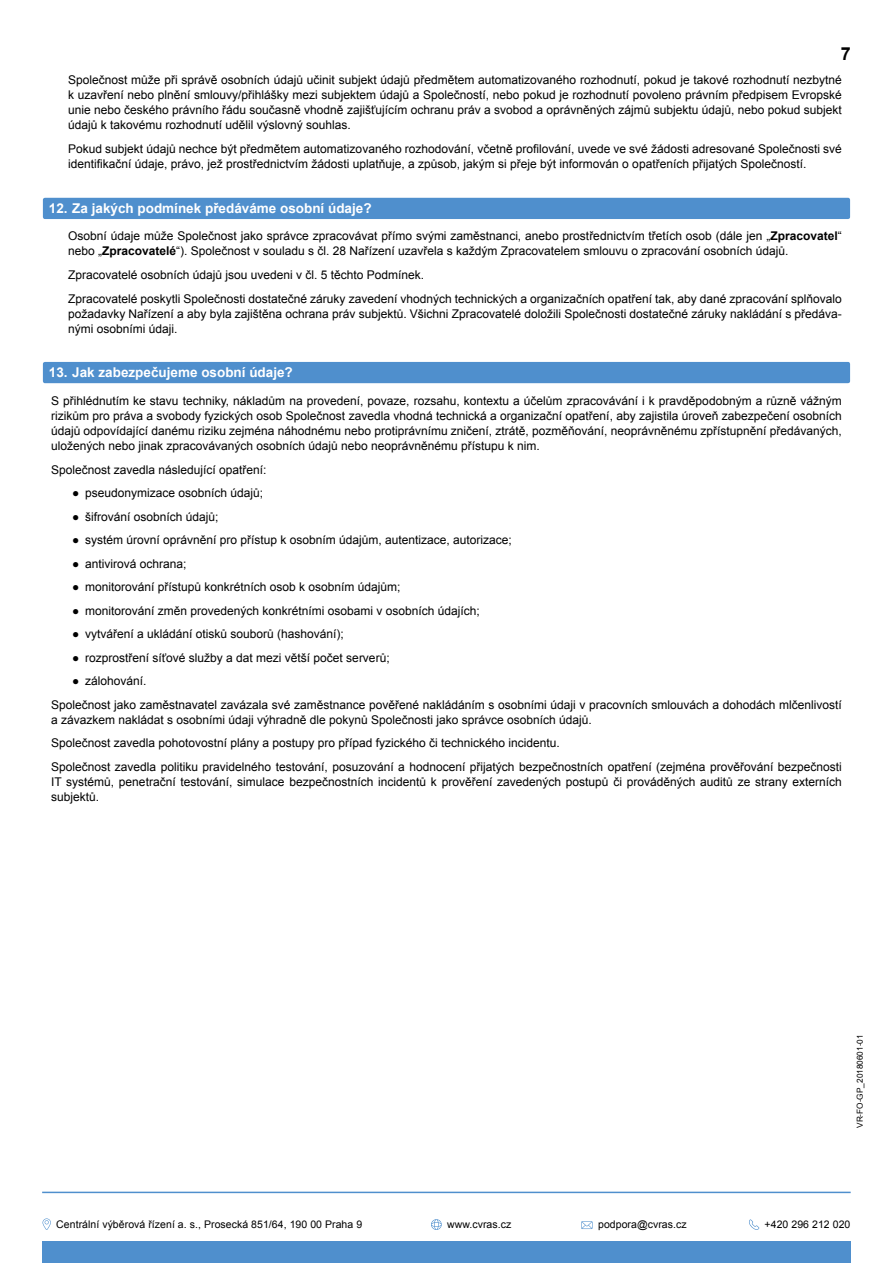
<style>
.page{position:relative;width:893px;height:1263px;background:#fff}
.page>*{position:absolute;margin:0;border:0;box-sizing:border-box;transform-origin:0 0}
.t1{font:700 18px "Arial";color:#000}
.t2{font:700 13.5px "Arial";color:#fff}
.t3{font:12px/15px "Arial";color:#000}
.t4{font:10.5px "Arial BEE";letter-spacing:.005em;color:#000}
.t5{font:8.25px "Arial";color:#000}
.s1{font-weight:700}
</style>
<div class="page">
<hr style="left:42px;top:1192px;width:809px;height:1px;background:#4f8fcd">
<div style="left:42px;top:1242px;width:809px;height:21px;background:#4f8fcd"></div>
<div style="left:43px;top:198px;width:807px;height:21px;background:#4f8fcd;border-radius:2px"></div>
<div style="left:43px;top:362px;width:807px;height:21px;background:#4f8fcd;border-radius:2px"></div>
<svg style="left:43px;top:1218px;width:8px;height:12px"></svg>
<svg style="left:431px;top:1219px;width:11px;height:11px"></svg>
<svg style="left:581px;top:1221px;width:12px;height:8px"></svg>
<svg style="left:749px;top:1219px;width:10px;height:11px"></svg>
<h1 class="t1" style="left:841px;top:42px;width:12px">7</h1>
<p class="t3" style="left:68px;top:73px;width:775px;text-align:justify">Společnost může při správě osobních údajů učinit subjekt údajů předmětem automatizovaného rozhodnutí, pokud je takové rozhodnutí nezbytné k uzavření nebo plnění smlouvy/přihlášky mezi subjektem údajů a Společností, nebo pokud je rozhodnutí povoleno právním předpisem Evropské unie nebo českého právního řádu současně vhodně zajišťujícím ochranu práv a svobod a oprávněných zájmů subjektu údajů, nebo pokud subjekt údajů k takovému rozhodnutí udělil výslovný souhlas.</p>
<p class="t3" style="left:68px;top:141px;width:775px">Pokud subjekt údajů nechce být předmětem automatizovaného rozhodování, včetně profilování, uvede ve své žádosti adresované Společnosti své identifikační údaje, právo, jež prostřednictvím žádosti uplatňuje, a způsob, jakým si přeje být informován o opatřeních přijatých Společností.</p>
<p class="t2" style="left:49px;top:199px;width:324px">12. Za jakých podmínek předáváme osobní údaje?</p>
<p class="t3" style="left:68px;top:229px;width:775px">Osobní údaje může Společnost jako správce zpracovávat přímo svými zaměstnanci, anebo prostřednictvím třetích osob (dále jen „<span class="s1">Zpracovatel</span>“ nebo „<span class="s1">Zpracovatelé</span>“). Společnost v souladu s čl. 28 Nařízení uzavřela s každým Zpracovatelem smlouvu o zpracování osobních údajů.</p>
<p class="t3" style="left:68px;top:263px;width:775px;line-height:23.5px">Zpracovatelé osobních údajů jsou uvedeni v čl. 5 těchto Podmínek.<br>Zpracovatelé poskytli Společnosti dostatečné záruky zavedení vhodných technických a organizačních opatření tak, aby dané zpracování splňovalo</p>
<p class="t3" style="left:68px;top:306px;width:775px">požadavky Nařízení a aby byla zajištěna ochrana práv subjektů. Všichni Zpracovatelé doložili Společnosti dostatečné záruky nakládání s předáva&shy;nými osobními údaji.</p>
<p class="t2" style="left:49px;top:363px;width:245px">13. Jak zabezpečujeme osobní údaje?</p>
<p class="t3" style="left:51px;top:393px;width:792px;text-align:justify">S přihlédnutím ke stavu techniky, nákladům na provedení, povaze, rozsahu, kontextu a účelům zpracovávání i k pravděpodobným a různě vážným rizikům pro práva a svobody fyzických osob Společnost zavedla vhodná technická a organizační opatření, aby zajistila úroveň zabezpečení osobních údajů odpovídající danému riziku zejména náhodnému nebo protiprávnímu zničení, ztrátě, pozměňování, neoprávněnému zpřístupnění předávaných, uložených nebo jinak zpracovávaných osobních údajů nebo neoprávněnému přístupu k nim.</p>
<p class="t3" style="left:51px;top:462px;width:217px">Společnost zavedla následující opatření:</p>
<p class="t3" style="left:72px;top:485px;width:192px">● pseudonymizace osobních údajů;</p>
<p class="t3" style="left:72px;top:509px;width:148px">● šifrování osobních údajů;</p>
<p class="t3" style="left:72px;top:532px;width:441px">● systém úrovní oprávnění pro přístup k osobním údajům, autentizace, autorizace;</p>
<p class="t3" style="left:72px;top:556px;width:116px">● antivirová ochrana;</p>
<p class="t3" style="left:72px;top:579px;width:330px">● monitorování přístupů konkrétních osob k osobním údajům;</p>
<p class="t3" style="left:72px;top:603px;width:409px">● monitorování změn provedených konkrétními osobami v osobních údajích;</p>
<p class="t3" style="left:72px;top:626px;width:273px">● vytváření a ukládání otisků souborů (hashování);</p>
<p class="t3" style="left:72px;top:650px;width:319px">● rozprostření síťové služby a dat mezi větší počet serverů;</p>
<p class="t3" style="left:51px;top:669px;width:792px;line-height:23.5px;text-indent:21px">● zálohování.<br>Společnost jako zaměstnavatel zavázala své zaměstnance pověřené nakládáním s osobními údaji v pracovních smlouvách a dohodách mlčenlivostí</p>
<p class="t3" style="left:51px;top:708px;width:792px;line-height:23.5px">a závazkem nakládat s osobními údaji výhradně dle pokynů Společnosti jako správce osobních údajů.<br>Společnost zavedla pohotovostní plány a postupy pro případ fyzického či technického incidentu.<br>Společnost zavedla politiku pravidelného testování, posuzování a hodnocení přijatých bezpečnostních opatření (zejména prověřování bezpečnosti</p>
<p class="t3" style="left:51px;top:774px;width:792px">IT systémů, penetrační testování, simulace bezpečnostních incidentů k prověření zavedených postupů či prováděných auditů ze strany externích subjektů.</p>
<p class="t5" style="left:854px;top:1128px;width:95px;rotate:-90deg">VR-FO-GP_20180601-01</p>
<p class="t4" style="left:56px;top:1217px;width:307px">Centrální výběrová řízení a. s., Prosecká 851/64, 190 00 Praha 9</p>
<p class="t4" style="left:447px;top:1217px;width:66px">www.cvras.cz</p>
<p class="t4" style="left:598px;top:1217px;width:90px">podpora@cvras.cz</p>
<p class="t4" style="left:765px;top:1217px;width:87px">+420 296 212 020</p>
</div>
